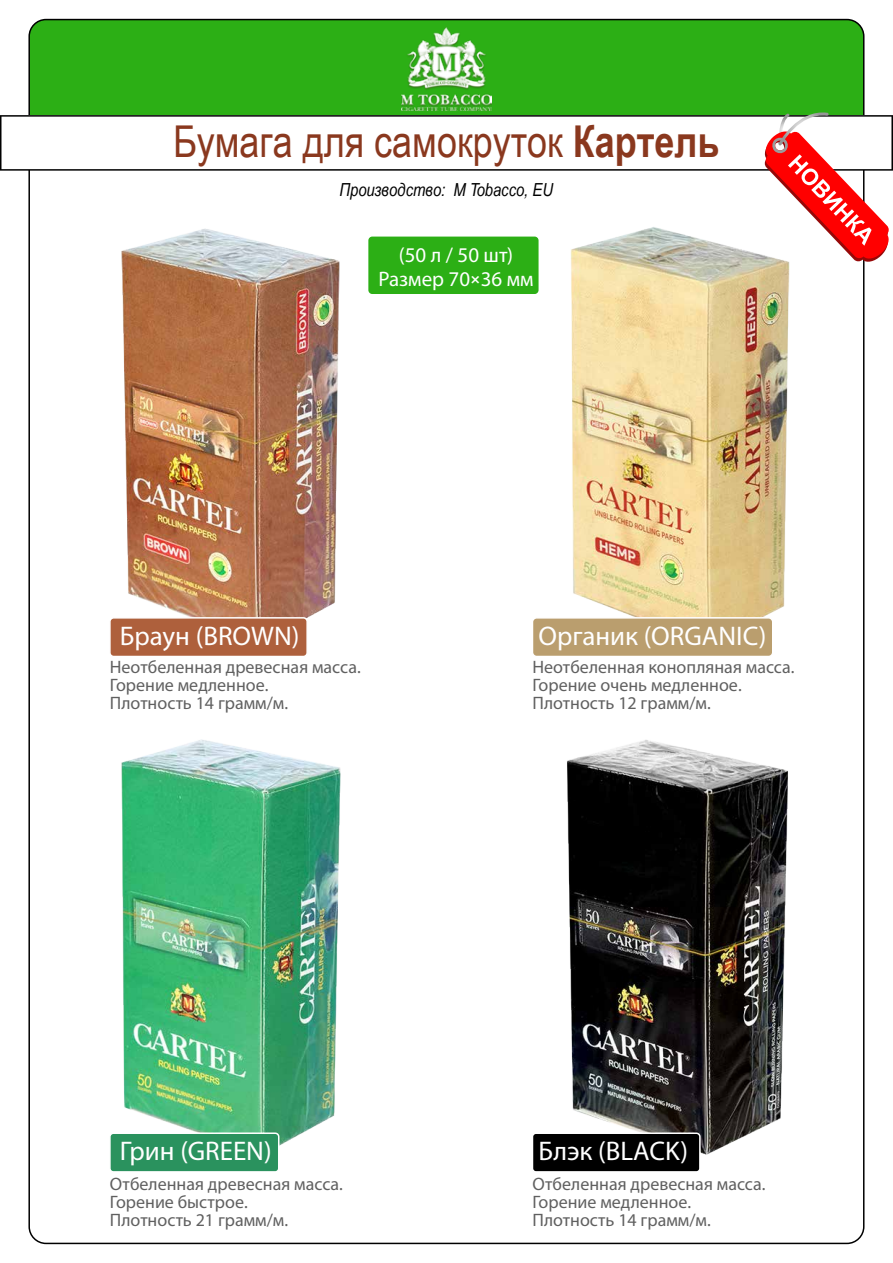
<style>
.page{position:relative;width:893px;height:1263px;background:#fff}
.page>*{position:absolute;margin:0;border:0;box-sizing:border-box;transform-origin:0 0}
.t1{font:43.95px "Arial Narrow";color:#8a381e}
.t2{font:27px "Myriad Pro";color:#fff}
.t3{font:21px/24px "Myriad Pro";color:#fff;text-align:center}
.t4{font:18px/18px "Myriad Pro";color:#606060}
.t5{font:italic 18px "Arial Narrow";color:#000}
.s1{font-weight:700}
.s2{font-family:"Arial";font-size:18px}
</style>
<div class="page">
<div style="left:368px;top:237px;width:171px;height:57px;background:#2caf15;border-radius:4px"></div>
<div style="left:29px;top:20px;width:835px;height:122px;background:#2caf15"></div>
<svg style="left:0;top:115px;width:893px;height:56px"></svg>
<svg style="left:763px;top:110px;width:127px;height:154px"></svg>
<img style="left:401px;top:27px;width:91px;height:84px">
<img style="left:121px;top:739px;width:220px;height:407px">
<img style="left:121px;top:228px;width:219px;height:390px">
<img style="left:571px;top:224px;width:220px;height:393px">
<img style="left:567px;top:740px;width:221px;height:415px">
<div style="left:110px;top:618px;width:197px;height:38px;background:#ae603c;border-radius:4px"></div>
<div style="left:109px;top:617px;width:199px;height:40px;border:2px solid #fff;border-radius:4px"></div>
<div style="left:532px;top:618px;width:241px;height:38px;background:#ba9e6e;border-radius:4px"></div>
<div style="left:532px;top:617px;width:241px;height:40px;border:2px solid #fff;border-radius:4px"></div>
<div style="left:532px;top:1133px;width:168px;height:39px;background:#000;border-radius:3px"></div>
<div style="left:532px;top:1132px;width:169px;height:40px;border:2px solid #fff;border-radius:3px"></div>
<div style="left:110px;top:1133px;width:169px;height:39px;background:#2a925e;border-radius:4px"></div>
<div style="left:109px;top:1132px;width:170px;height:40px;border:2px solid #fff;border-radius:4px"></div>
<h1 class="t1" style="left:173px;top:110px;width:548px">Бумага для самокруток <span class="s1">Картель</span></h1>
<p class="t5" style="left:339px;top:177px;width:215px">Производство: M Tobacco, EU</p>
<p class="t3" style="left:378px;top:242px;width:157px">(50 л / 50 шт)<br>Размер 70<span class="s2">×</span>36 мм</p>
<h2 class="t2" style="left:120px;top:620px;width:181px">Браун (BROWN)</h2>
<h2 class="t2" style="left:539px;top:620px;width:229px">Органик (ORGANIC)</h2>
<p class="t4" style="left:110px;top:658px;width:252px">Неотбеленная древесная масса.<br>Горение медленное.<br>Плотность 14 грамм/м.</p>
<p class="t4" style="left:532px;top:658px;width:263px">Неотбеленная конопляная масса.<br>Горение очень медленное.<br>Плотность 12 грамм/м.</p>
<h2 class="t2" style="left:120px;top:1134px;width:153px">Грин (GREEN)</h2>
<h2 class="t2" style="left:539px;top:1134px;width:151px">Блэк (BLACK)</h2>
<p class="t4" style="left:110px;top:1174px;width:234px">Отбеленная древесная масса.<br>Горение быстрое.<br>Плотность 21 грамм/м.</p>
<p class="t4" style="left:532px;top:1174px;width:234px">Отбеленная древесная масса.<br>Горение медленное.<br>Плотность 14 грамм/м.</p>
</div>
